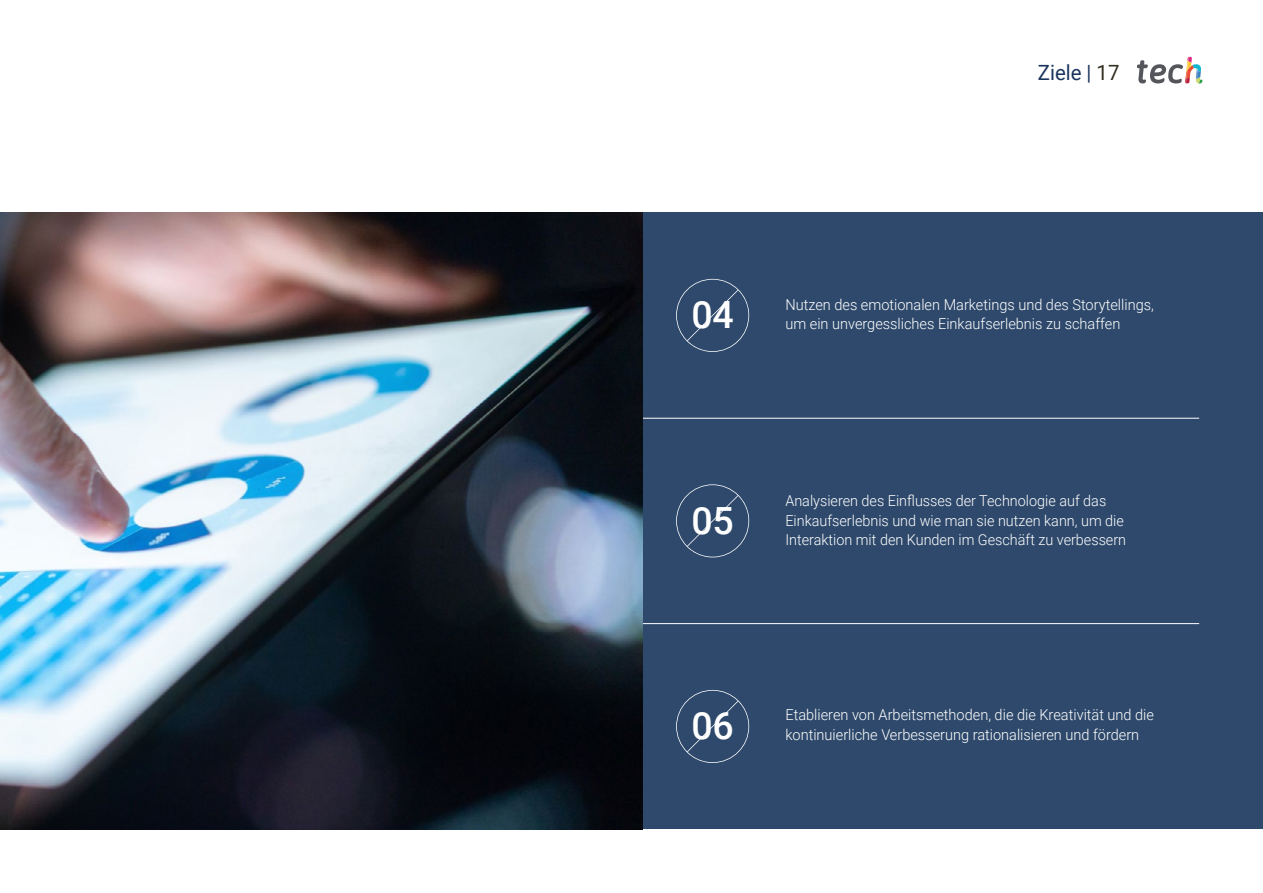
<style>
.page{position:relative;width:1263px;height:893px;background:#fff}
.page>*{position:absolute;margin:0;border:0;box-sizing:border-box;transform-origin:0 0}
.t1{font:500 37.5px "Roboto";color:#fff}
.t2{font:21px "Roboto";color:#1a355c}
.t3{font:300 15px/19.5px "Roboto";color:#fff}
.t4{font:300 15px/19.5px "Roboto";color:#fff;scale:.96 1}
.s1{color:#312e20}
</style>
<div class="page">
<div style="left:642px;top:213px;width:621px;height:616px;background:#2e496b"></div>
<hr style="left:0;top:418px;width:1199px;height:1px;background:#fff">
<hr style="left:0;top:623px;width:1199px;height:1px;background:#fff">
<svg style="left:1137px;top:57px;width:65px;height:27px"></svg>
<img style="left:0;top:213px;width:642px;height:616px">
<svg style="left:676px;top:279px;width:73px;height:73px"></svg>
<svg style="left:676px;top:484px;width:73px;height:73px"></svg>
<svg style="left:676px;top:690px;width:73px;height:73px"></svg>
<h2 class="t2" style="left:1038px;top:57px;width:83px">Ziele | <span class="s1">17</span></h2>
<h1 class="t1" style="left:691px;top:288px;width:44px">04</h1>
<p class="t3" style="left:785px;top:294px;width:370px">Nutzen des emotionalen Marketings und des Storytellings,</p>
<p class="t3" style="left:785px;top:313px;width:336px">um ein unvergessliches Einkaufserlebnis zu schaffen</p>
<h1 class="t1" style="left:691px;top:494px;width:44px">05</h1>
<p class="t4" style="left:785px;top:491px;width:356px">Analysieren des Einflusses der Technologie auf das<br>Einkaufserlebnis und wie man sie nutzen kann, um die<br>Interaktion mit den Kunden im Geschäft zu verbessern</p>
<h1 class="t1" style="left:691px;top:699px;width:44px">06</h1>
<p class="t3" style="left:785px;top:705px;width:370px">Etablieren von Arbeitsmethoden, die die Kreativität und die kontinuierliche Verbesserung rationalisieren und fördern</p>
</div>
